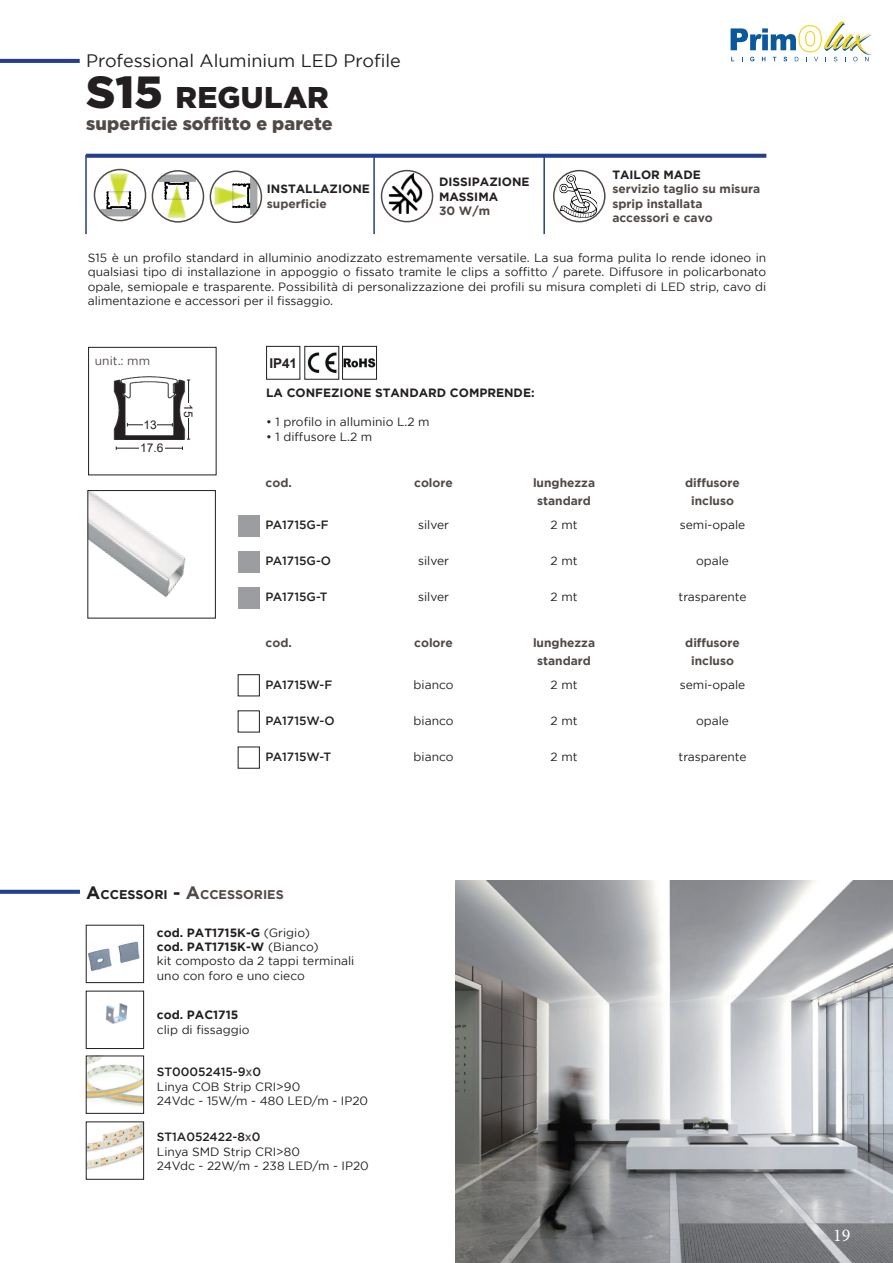
<style>
.page{position:relative;width:893px;height:1263px;background:#fff}
.page>*{position:absolute;margin:0;border:0;box-sizing:border-box;transform-origin:0 0}
.t1{font:900 30px "Gotham";letter-spacing:.015em;color:#231f20}
.t2{font:18px "Gotham";color:#231f20}
.t3{font:900 18px "Gotham";letter-spacing:.005em;color:#524a47}
.t4{font:18px "Minion Pro";color:#fff}
.t5{font:700 13.5px "Arial";color:#231f20}
.t6{font:700 12.6px "Gotham";color:#524a47}
.t7{font:12px/14.4px "Gotham";color:#231f20}
.t8{font:700 12px/14.4px "Gotham";color:#524a47}
.t9{font:700 12px/14.4px "Gotham";color:#231f20}
.t10{font:500 12px "Gotham";color:#231f20}
.t11{font:12px "Gotham";color:#524a47}
.t12{font:12px "Arial";color:#231f20}
.s1{font-size:45px}
.s2{font-size:18px;color:#231f20}
.s3{color:#231f20}
.s4{font-size:18px}
.s5{font-weight:700}
.s6{font-weight:500}
.s7{font-weight:500;color:#524a47}
</style>
<div class="page">
<hr style="left:0;top:59px;width:80px;height:4px;background:#253f8e">
<img style="left:456px;top:881px;width:437px;height:382px">
<img style="left:90px;top:492px;width:96px;height:105px">
<div style="left:88px;top:490px;width:128px;height:128px;border:1px solid #231f20"></div>
<svg style="left:86px;top:154px;width:680px;height:4px;background:#314a94"></svg>
<img style="left:100px;top:174px;width:38px;height:45px">
<div style="left:94px;top:169px;width:52px;height:52px;border:2px solid #524a47;border-radius:50%"></div>
<hr style="left:85px;top:155px;width:2px;height:79px;background:#253f8e">
<hr style="left:373px;top:155px;width:2px;height:79px;background:#253f8e">
<img style="left:384px;top:173px;width:43px;height:43px">
<div style="left:381px;top:170px;width:52px;height:52px;border:2px solid #524a47;border-radius:50%"></div>
<hr style="left:543px;top:155px;width:2px;height:79px;background:#253f8e">
<img style="left:560px;top:175px;width:37px;height:43px">
<div style="left:553px;top:170px;width:52px;height:52px;border:2px solid #524a47;border-radius:50%"></div>
<img style="left:158px;top:173px;width:38px;height:45px">
<div style="left:152px;top:170px;width:52px;height:53px;border:2px solid #524a47;border-radius:50%"></div>
<img style="left:214px;top:177px;width:45px;height:38px">
<div style="left:210px;top:171px;width:52px;height:52px;border:2px solid #524a47;border-radius:50%"></div>
<div style="left:238px;top:515px;width:21px;height:21px;background:#9b9da0"></div>
<div style="left:238px;top:551px;width:21px;height:22px;background:#9b9da0"></div>
<div style="left:238px;top:587px;width:21px;height:22px;background:#9b9da0"></div>
<svg style="left:0;top:890px;width:80px;height:4px"></svg>
<img style="left:88px;top:941px;width:52px;height:30px">
<div style="left:86px;top:925px;width:58px;height:58px;border:1px solid #231f20"></div>
<img style="left:106px;top:1003px;width:22px;height:21px">
<div style="left:86px;top:991px;width:58px;height:58px;border:1px solid #231f20"></div>
<img style="left:88px;top:1058px;width:54px;height:49px">
<div style="left:86px;top:1056px;width:58px;height:57px;border:1px solid #231f20"></div>
<img style="left:88px;top:1124px;width:54px;height:45px">
<div style="left:86px;top:1122px;width:58px;height:57px;border:1px solid #231f20"></div>
<img style="left:113px;top:376px;width:78px;height:64px">
<div style="left:88px;top:347px;width:128px;height:128px;border:1px solid #231f20"></div>
<hr style="left:127px;top:424px;width:45px;height:1px;background:#231f20">
<div style="left:144px;top:418px;width:13px;height:13px;background:#fff"></div>
<hr style="left:188px;top:380px;width:1px;height:59px;background:#231f20">
<div style="left:183px;top:404px;width:12px;height:14px;background:#fff"></div>
<hr style="left:116px;top:448px;width:66px;height:1px;background:#231f20">
<div style="left:139px;top:441px;width:25px;height:14px;background:#fff"></div>
<div style="left:238px;top:674px;width:22px;height:22px;border:1px solid #231f20"></div>
<img style="left:307px;top:352px;width:30px;height:21px">
<div style="left:304px;top:346px;width:35px;height:34px;border:1px solid #231f20"></div>
<img style="left:344px;top:358px;width:31px;height:10px">
<div style="left:342px;top:346px;width:35px;height:34px;border:1px solid #231f20"></div>
<div style="left:266px;top:346px;width:34px;height:34px;border:1px solid #231f20"></div>
<svg style="left:731px;top:21px;width:141px;height:40px"></svg>
<h2 class="t2" style="left:86px;top:51px;width:316px">Professional Aluminium LED Profile</h2>
<h1 class="t1" style="left:86px;top:80px;width:244px"><span class="s1">S15</span> REGULAR</h1>
<h2 class="t3" style="left:86px;top:113px;width:248px">superficie soffitto e parete</h2>
<p class="t9" style="left:612px;top:167px;width:90px">TAILOR MADE</p>
<p class="t8" style="left:612px;top:182px;width:149px">servizio taglio su misura sprip installata accessori e cavo</p>
<p class="t7" style="left:88px;top:250px;width:680px;text-align:justify">S15 è un profilo standard in alluminio anodizzato estremamente versatile. La sua forma pulita lo rende idoneo in qualsiasi tipo di installazione in appoggio o fissato tramite le clips a soffitto / parete. Diffusore in policarbonato opale, semiopale e trasparente. Possibilità di personalizzazione dei profili su misura completi di LED strip, cavo di alimentazione e accessori per il fissaggio.</p>
<p class="t9" style="left:439px;top:174px;width:92px">DISSIPAZIONE<br>MASSIMA</p>
<p class="t8" style="left:439px;top:203px;width:53px">30 W/m</p>
<p class="t9" style="left:267px;top:182px;width:105px">INSTALLAZIONE</p>
<p class="t8" style="left:267px;top:196px;width:62px">superficie</p>
<p class="t11" style="left:95px;top:354px;width:57px">unit.: mm</p>
<p class="t12" style="left:144px;top:417px;width:15px">13</p>
<p class="t12" style="left:140px;top:440px;width:25px">17.6</p>
<p class="t12" style="left:197px;top:404px;width:15px;rotate:90deg">15</p>
<p class="t5" style="left:269px;top:353px;width:29px">IP41</p>
<p class="t9" style="left:266px;top:385px;width:270px">LA CONFEZIONE STANDARD COMPRENDE:</p>
<p class="t7" style="left:266px;top:414px;width:165px">• 1 profilo in alluminio L.2 m</p>
<p class="t7" style="left:266px;top:429px;width:108px">• 1 diffusore L.2 m</p>
<p class="t8" style="left:266px;top:475px;width:28px">cod.</p>
<p class="t8" style="left:414px;top:475px;width:40px">colore</p>
<p class="t8" style="left:533px;top:475px;width:64px">lunghezza</p>
<p class="t8" style="left:685px;top:475px;width:56px">diffusore</p>
<p class="t8" style="left:537px;top:493px;width:55px">standard</p>
<p class="t8" style="left:691px;top:493px;width:45px">incluso</p>
<p class="t10" style="left:266px;top:518px;width:65px">PA1715G-F</p>
<p class="t7" style="left:418px;top:517px;width:32px">silver</p>
<p class="t7" style="left:550px;top:517px;width:29px">2 mt</p>
<p class="t7" style="left:680px;top:517px;width:67px">semi-opale</p>
<p class="t10" style="left:266px;top:554px;width:67px">PA1715G-O</p>
<p class="t7" style="left:418px;top:553px;width:32px">silver</p>
<p class="t7" style="left:550px;top:553px;width:29px">2 mt</p>
<p class="t7" style="left:696px;top:553px;width:34px">opale</p>
<p class="t10" style="left:266px;top:590px;width:64px">PA1715G-T</p>
<p class="t7" style="left:418px;top:589px;width:32px">silver</p>
<p class="t7" style="left:550px;top:589px;width:29px">2 mt</p>
<p class="t7" style="left:678px;top:589px;width:70px">trasparente</p>
<p class="t8" style="left:266px;top:635px;width:28px">cod.</p>
<p class="t8" style="left:414px;top:635px;width:40px">colore</p>
<p class="t8" style="left:533px;top:635px;width:64px">lunghezza</p>
<p class="t8" style="left:685px;top:635px;width:56px">diffusore</p>
<p class="t8" style="left:537px;top:653px;width:55px">standard</p>
<p class="t8" style="left:691px;top:653px;width:45px">incluso</p>
<p class="t10" style="left:266px;top:677px;width:68px">PA1715W-F</p>
<p class="t7" style="left:414px;top:677px;width:41px">bianco</p>
<p class="t7" style="left:551px;top:677px;width:29px">2 mt</p>
<p class="t7" style="left:680px;top:677px;width:67px">semi-opale</p>
<p class="t10" style="left:266px;top:713px;width:71px">PA1715W-O</p>
<p class="t7" style="left:414px;top:713px;width:41px">bianco</p>
<p class="t7" style="left:551px;top:713px;width:29px">2 mt</p>
<p class="t7" style="left:696px;top:713px;width:34px">opale</p>
<p class="t10" style="left:266px;top:749px;width:67px">PA1715W-T</p>
<p class="t7" style="left:414px;top:749px;width:41px">bianco</p>
<p class="t7" style="left:551px;top:749px;width:29px">2 mt</p>
<p class="t7" style="left:678px;top:749px;width:70px">trasparente</p>
<p class="t6" style="left:86px;top:887px;width:199px"><span class="s2">A</span><span class="s3">CCESSORI</span> <span class="s2">-</span> <span class="s4">A</span>CCESSORIES</p>
<p class="t7" style="left:157px;top:925px;width:199px"><span class="s5">cod. PAT1715K-G</span> (Grigio)<br><span class="s5">cod. PAT1715K-W</span> (Bianco)<br>kit composto da 2 tappi terminali uno con foro e uno cieco</p>
<p class="t9" style="left:157px;top:1007px;width:83px">cod. PAC1715</p>
<p class="t7" style="left:157px;top:1022px;width:94px">clip di fissaggio</p>
<p class="t7" style="left:157px;top:1064px;width:213px"><span class="s6">ST00052415-9</span><span class="s7">x</span><span class="s6">0<br></span>Linya COB Strip CRI&gt;90<br>24Vdc - 15W/m - 480 LED/m - IP20</p>
<p class="t7" style="left:157px;top:1130px;width:213px"><span class="s6">ST1A052422-8</span><span class="s7">x</span><span class="s6">0<br></span>Linya SMD Strip CRI&gt;80<br>24Vdc - 22W/m - 238 LED/m - IP20</p>
<h2 class="t4" style="left:833px;top:1223px;width:19px">19</h2>
</div>
